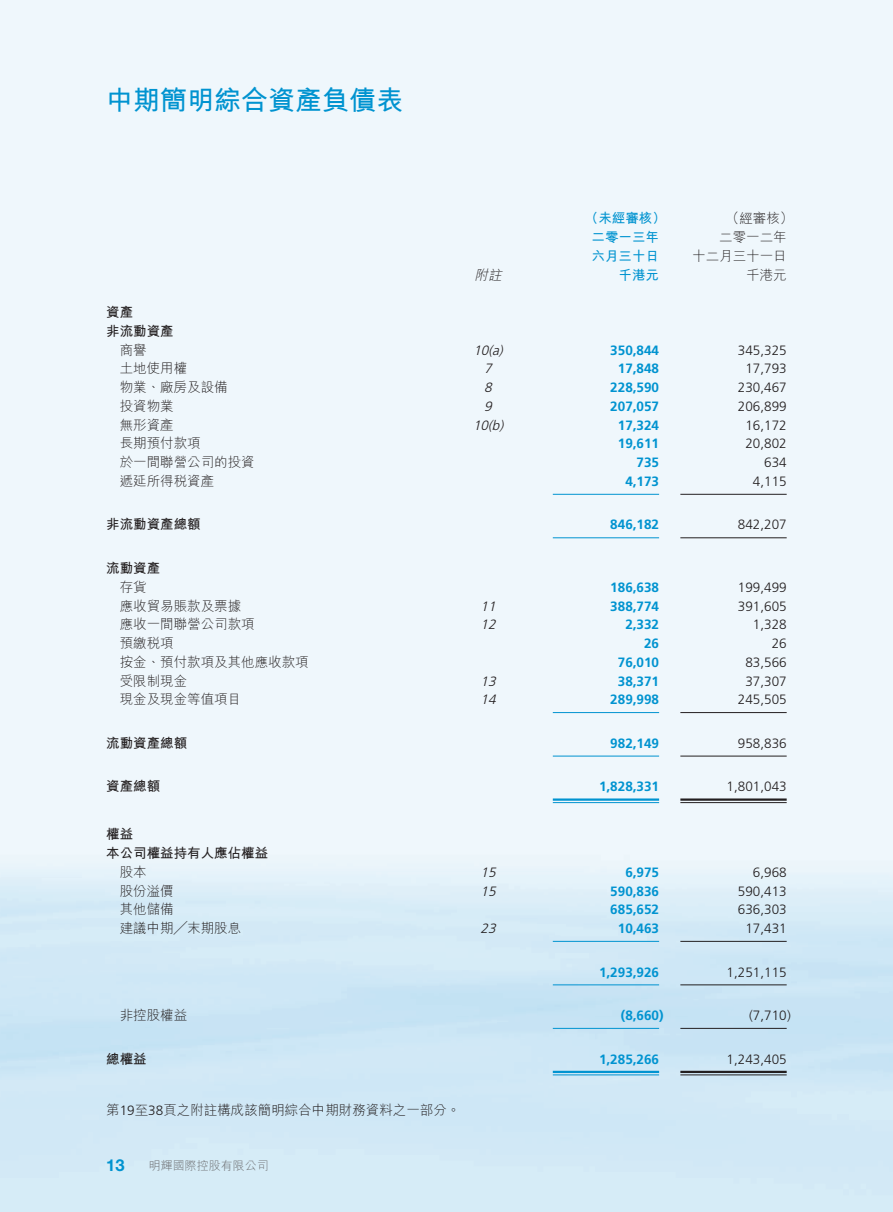
<style>
.page{position:relative;width:893px;height:1212px;background:#fff}
.page>*{position:absolute;margin:0;border:0;box-sizing:border-box;transform-origin:0 0}
.t1{font:700 27px "M Hei HK";color:#0093d0}
.t2{font:700 16.5px "Helvetica Neue LT Std";color:#0093d0}
.t3{font:300 13.5px "M Hei HK";color:#231f20}
.t4{font:700 13.5px "Frutiger LT Std";color:#0093d0}
.t5{font:300 13.5px "Frutiger LT Std";color:#231f20}
.t6{font:700 13.5px/18.8px "M Hei HK";color:#231f20;text-align:center}
.t7{font:italic 300 13.5px "Frutiger LT Std";color:#231f20}
.t8{font:700 13.5px "M Hei HK";color:#0093d0}
.t9{font:italic 300 13.5px "M Hei HK";color:#231f20}
.t10{font:300 12px "M Hei HK";color:#6c6d70}
.s1{font-weight:300}
.s2{font-family:"Frutiger LT Std"}
</style>
<div class="page">
<hr style="left:553px;top:494px;width:106px;height:1px;background:#0093d0">
<hr style="left:680px;top:494px;width:107px;height:1px;background:#231f20">
<hr style="left:553px;top:537px;width:106px;height:1px;background:#0093d0">
<hr style="left:680px;top:537px;width:107px;height:1px;background:#231f20">
<hr style="left:553px;top:712px;width:106px;height:1px;background:#0093d0">
<hr style="left:680px;top:712px;width:107px;height:1px;background:#231f20">
<hr style="left:553px;top:756px;width:106px;height:1px;background:#0093d0">
<hr style="left:680px;top:756px;width:107px;height:1px;background:#231f20">
<hr style="left:553px;top:798px;width:106px;height:3px;background:#0093d0">
<hr style="left:553px;top:802px;width:106px;height:1px;background:#0093d0">
<hr style="left:680px;top:798px;width:107px;height:3px;background:#231f20">
<hr style="left:680px;top:802px;width:107px;height:1px;background:#231f20">
<hr style="left:553px;top:941px;width:106px;height:1px;background:#0093d0">
<hr style="left:680px;top:941px;width:107px;height:1px;background:#231f20">
<hr style="left:553px;top:984px;width:106px;height:1px;background:#0093d0">
<hr style="left:680px;top:984px;width:107px;height:1px;background:#231f20">
<hr style="left:553px;top:1028px;width:106px;height:1px;background:#0093d0">
<hr style="left:680px;top:1028px;width:107px;height:1px;background:#231f20">
<hr style="left:553px;top:1071px;width:106px;height:2px;background:#0093d0">
<hr style="left:553px;top:1074px;width:106px;height:1px;background:#0093d0">
<hr style="left:680px;top:1071px;width:107px;height:2px;background:#231f20">
<hr style="left:680px;top:1074px;width:107px;height:1px;background:#231f20">
<p class="t1" style="left:106px;top:80px;width:298px">中期簡明綜合資產負債表</p>
<p class="t8" style="left:585px;top:209px;width:82px">（未經審核）</p>
<p class="t3" style="left:726px;top:209px;width:69px">（經審核）</p>
<p class="t8" style="left:592px;top:227px;width:69px">二零一三年</p>
<p class="t3" style="left:719px;top:228px;width:69px">二零一二年</p>
<p class="t8" style="left:592px;top:246px;width:69px">六月三十日</p>
<p class="t3" style="left:692px;top:246px;width:96px">十二月三十一日</p>
<p class="t9" style="left:475px;top:265px;width:33px">附註</p>
<p class="t8" style="left:619px;top:265px;width:42px">千港元</p>
<p class="t3" style="left:746px;top:265px;width:42px">千港元</p>
<p class="t6" style="left:106px;top:302px;width:28px">資產</p>
<p class="t6" style="left:106px;top:321px;width:69px">非流動資產</p>
<p class="t3" style="left:120px;top:340px;width:28px">商譽</p>
<p class="t7" style="left:473px;top:342px;width:34px">10(a)</p>
<p class="t4" style="left:610px;top:342px;width:50px">350,844</p>
<p class="t5" style="left:738px;top:342px;width:50px">345,325</p>
<p class="t3" style="left:120px;top:359px;width:69px">土地使用權</p>
<p class="t7" style="left:484px;top:361px;width:13px">7</p>
<p class="t4" style="left:618px;top:361px;width:43px">17,848</p>
<p class="t5" style="left:745px;top:361px;width:43px">17,793</p>
<p class="t3" style="left:120px;top:378px;width:110px">物業、廠房及設備</p>
<p class="t7" style="left:484px;top:380px;width:13px">8</p>
<p class="t4" style="left:610px;top:380px;width:50px">228,590</p>
<p class="t5" style="left:738px;top:380px;width:50px">230,467</p>
<p class="t3" style="left:120px;top:396px;width:55px">投資物業</p>
<p class="t7" style="left:484px;top:399px;width:13px">9</p>
<p class="t4" style="left:610px;top:398px;width:50px">207,057</p>
<p class="t5" style="left:738px;top:399px;width:50px">206,899</p>
<p class="t3" style="left:120px;top:415px;width:55px">無形資產</p>
<p class="t7" style="left:473px;top:417px;width:35px">10(b)</p>
<p class="t4" style="left:618px;top:417px;width:43px">17,324</p>
<p class="t5" style="left:745px;top:417px;width:43px">16,172</p>
<p class="t3" style="left:120px;top:434px;width:82px">長期預付款項</p>
<p class="t4" style="left:618px;top:436px;width:43px">19,611</p>
<p class="t5" style="left:745px;top:436px;width:43px">20,802</p>
<p class="t3" style="left:120px;top:453px;width:137px">於一間聯營公司的投資</p>
<p class="t4" style="left:637px;top:455px;width:24px">735</p>
<p class="t5" style="left:764px;top:455px;width:24px">634</p>
<p class="t3" style="left:120px;top:471px;width:96px">遞延所得稅資產</p>
<p class="t4" style="left:625px;top:473px;width:35px">4,173</p>
<p class="t5" style="left:753px;top:474px;width:35px">4,115</p>
<p class="t6" style="left:106px;top:514px;width:96px">非流動資產總額</p>
<p class="t4" style="left:610px;top:517px;width:50px">846,182</p>
<p class="t5" style="left:738px;top:517px;width:50px">842,207</p>
<p class="t6" style="left:106px;top:558px;width:55px">流動資產<span class="s1">存貨</span></p>
<p class="t4" style="left:610px;top:579px;width:50px">186,638</p>
<p class="t5" style="left:738px;top:579px;width:50px">199,499</p>
<p class="t3" style="left:120px;top:596px;width:123px">應收貿易賬款及票據</p>
<p class="t7" style="left:481px;top:598px;width:20px">11</p>
<p class="t4" style="left:610px;top:598px;width:50px">388,774</p>
<p class="t5" style="left:738px;top:598px;width:50px">391,605</p>
<p class="t3" style="left:120px;top:615px;width:137px">應收一間聯營公司款項</p>
<p class="t7" style="left:481px;top:617px;width:20px">12</p>
<p class="t4" style="left:625px;top:617px;width:35px">2,332</p>
<p class="t5" style="left:753px;top:617px;width:35px">1,328</p>
<p class="t3" style="left:120px;top:633px;width:55px">預繳稅項</p>
<p class="t4" style="left:644px;top:635px;width:17px">26</p>
<p class="t5" style="left:772px;top:636px;width:17px">26</p>
<p class="t3" style="left:120px;top:652px;width:191px">按金、預付款項及其他應收款項</p>
<p class="t4" style="left:618px;top:654px;width:43px">76,010</p>
<p class="t5" style="left:745px;top:654px;width:43px">83,566</p>
<p class="t3" style="left:120px;top:671px;width:69px">受限制現金</p>
<p class="t7" style="left:481px;top:673px;width:20px">13</p>
<p class="t4" style="left:618px;top:673px;width:43px">38,371</p>
<p class="t5" style="left:745px;top:673px;width:43px">37,307</p>
<p class="t3" style="left:120px;top:690px;width:123px">現金及現金等值項目</p>
<p class="t7" style="left:481px;top:692px;width:20px">14</p>
<p class="t4" style="left:610px;top:692px;width:50px">289,998</p>
<p class="t5" style="left:738px;top:692px;width:50px">245,505</p>
<p class="t6" style="left:106px;top:732px;width:82px">流動資產總額</p>
<p class="t4" style="left:610px;top:735px;width:50px">982,149</p>
<p class="t5" style="left:738px;top:735px;width:50px">958,836</p>
<p class="t6" style="left:106px;top:776px;width:55px">資產總額</p>
<p class="t4" style="left:599px;top:779px;width:62px">1,828,331</p>
<p class="t5" style="left:727px;top:779px;width:62px">1,801,043</p>
<p class="t6" style="left:106px;top:824px;width:28px">權益</p>
<p class="t6" style="left:106px;top:843px;width:164px">本公司權益持有人應佔權益</p>
<p class="t3" style="left:120px;top:862px;width:28px">股本</p>
<p class="t7" style="left:481px;top:864px;width:20px">15</p>
<p class="t4" style="left:625px;top:864px;width:35px">6,975</p>
<p class="t5" style="left:753px;top:864px;width:35px">6,968</p>
<p class="t3" style="left:120px;top:881px;width:55px">股份溢價</p>
<p class="t7" style="left:481px;top:883px;width:20px">15</p>
<p class="t4" style="left:610px;top:883px;width:50px">590,836</p>
<p class="t5" style="left:738px;top:883px;width:50px">590,413</p>
<p class="t3" style="left:120px;top:900px;width:55px">其他儲備</p>
<p class="t4" style="left:610px;top:902px;width:50px">685,652</p>
<p class="t5" style="left:738px;top:902px;width:50px">636,303</p>
<p class="t3" style="left:120px;top:918px;width:123px">建議中期╱末期股息</p>
<p class="t7" style="left:481px;top:921px;width:20px">23</p>
<p class="t4" style="left:618px;top:920px;width:43px">10,463</p>
<p class="t5" style="left:745px;top:921px;width:43px">17,431</p>
<p class="t4" style="left:599px;top:964px;width:62px">1,293,926</p>
<p class="t5" style="left:727px;top:964px;width:62px">1,251,115</p>
<p class="t3" style="left:120px;top:1005px;width:69px">非控股權益</p>
<p class="t4" style="left:621px;top:1007px;width:44px">(8,660)</p>
<p class="t5" style="left:749px;top:1008px;width:43px">(7,710)</p>
<p class="t6" style="left:106px;top:1048px;width:42px">總權益</p>
<p class="t4" style="left:599px;top:1051px;width:62px">1,285,266</p>
<p class="t5" style="left:727px;top:1051px;width:62px">1,243,405</p>
<p class="t3" style="left:106px;top:1100px;width:356px">第<span class="s2">19</span>至<span class="s2">38</span>頁之附註構成該簡明綜合中期財務資料之一部分。</p>
<p class="t2" style="left:106px;top:1155px;width:20px">13</p>
<p class="t10" style="left:149px;top:1157px;width:121px">明輝國際控股有限公司</p>
</div>
